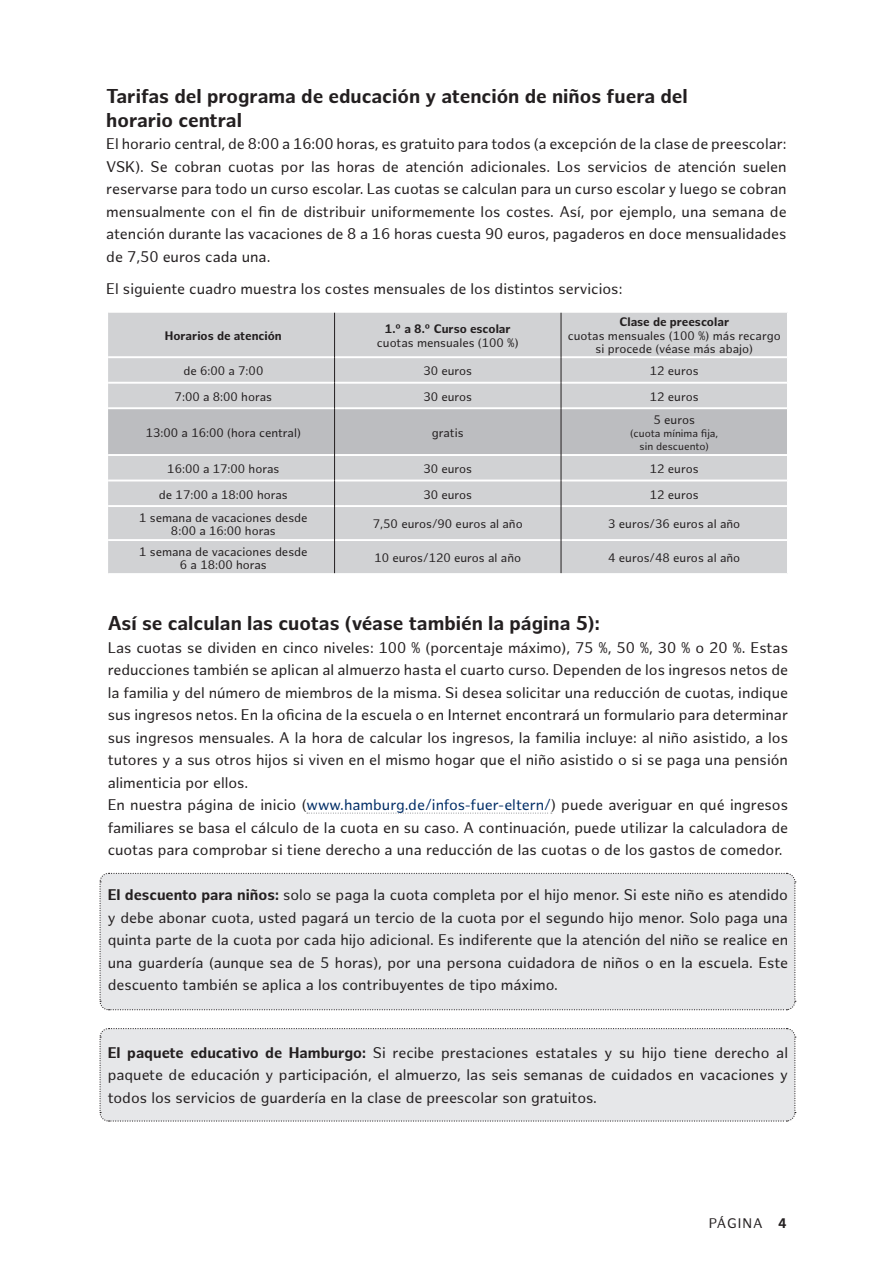
<style>
.page{position:relative;width:893px;height:1263px;background:#fff}
.page>*{position:absolute;margin:0;border:0;box-sizing:border-box;transform-origin:0 0}
.Head{font:700 19.5px/24px "Hamburg Sans";color:#231f20}
.copytxt{font:15px/22.5px "Hamburg Sans";color:#231f20;text-align:justify}
.t1{font:13.5px "Hamburg Sans";letter-spacing:.08em;color:#231f20}
.copy_einzug{font:12px/13.5px "Hamburg Sans";color:#231f20;text-align:center}
.copy_einzug-2{font:700 12px "Hamburg Sans";color:#231f20}
.copy_einzug-3{font:10.5px "Hamburg Sans";color:#231f20}
.s1{color:#002d66}
.s2{font-weight:700}
</style>
<div class="page">
<div style="left:99px;top:1028px;width:697px;height:94px;background:#e6e7e9"></div>
<div style="left:99px;top:872px;width:697px;height:139px;background:#e6e7e9"></div>
<svg style="left:307px;top:813px;width:245px;height:1px"></svg>
<div style="left:108px;top:313px;width:679px;height:260px;background:#d1d2d4"></div>
<hr style="left:108px;top:356px;width:226px;height:2px;background:#fff">
<hr style="left:335px;top:356px;width:226px;height:2px;background:#fff">
<hr style="left:561px;top:356px;width:226px;height:2px;background:#fff">
<hr style="left:108px;top:505px;width:226px;height:2px;background:#fff">
<hr style="left:335px;top:505px;width:226px;height:2px;background:#fff">
<hr style="left:561px;top:505px;width:226px;height:2px;background:#fff">
<hr style="left:108px;top:539px;width:226px;height:2px;background:#fff">
<hr style="left:335px;top:539px;width:226px;height:2px;background:#fff">
<hr style="left:561px;top:539px;width:226px;height:2px;background:#fff">
<hr style="left:334px;top:313px;width:1px;height:44px;background:#231f20">
<hr style="left:561px;top:313px;width:1px;height:44px;background:#231f20">
<svg style="left:108px;top:357px;width:679px;height:149px"></svg>
<hr style="left:334px;top:506px;width:1px;height:34px;background:#231f20">
<hr style="left:561px;top:506px;width:1px;height:34px;background:#231f20">
<hr style="left:334px;top:540px;width:1px;height:33px;background:#231f20">
<hr style="left:561px;top:540px;width:1px;height:33px;background:#231f20">
<p class="Head" style="left:106px;top:84px;width:583px">Tarifas del programa de educación y atención de niños fuera del horario central</p>
<p class="copytxt" style="left:106px;top:133px;width:682px">El horario central, de 8:00 a 16:00 horas, es gratuito para todos (a excepción de la clase de preescolar:<br>VSK). Se cobran cuotas por las horas de atención adicionales. Los servicios de atención suelen reservarse para todo un curso escolar. Las cuotas se calculan para un curso escolar y luego se cobran mensualmente con el fin de distribuir uniformemente los costes. Así, por ejemplo, una semana de atención durante las vacaciones de 8 a 16 horas cuesta 90 euros, pagaderos en doce mensualidades de 7,50 euros cada una.</p>
<p class="copytxt" style="left:106px;top:278px;width:518px">El siguiente cuadro muestra los costes mensuales de los distintos servicios:</p>
<p class="copy_einzug-2" style="left:165px;top:329px;width:119px">Horarios de atención</p>
<p class="copy_einzug-2" style="left:385px;top:322px;width:127px">1.º a 8.º Curso escolar</p>
<p class="copy_einzug" style="left:377px;top:336px;width:143px">cuotas mensuales (100 %)</p>
<p class="copy_einzug-2" style="left:619px;top:315px;width:111px">Clase de preescolar</p>
<p class="copy_einzug" style="left:568px;top:329px;width:214px">cuotas mensuales (100 %) más recargo si procede (véase más abajo)</p>
<p class="copy_einzug" style="left:183px;top:365px;width:81px">de 6:00 a 7:00</p>
<p class="copy_einzug" style="left:423px;top:365px;width:50px">30 euros</p>
<p class="copy_einzug" style="left:650px;top:365px;width:50px">12 euros</p>
<p class="copy_einzug" style="left:175px;top:390px;width:99px">7:00 a 8:00 horas</p>
<p class="copy_einzug" style="left:423px;top:390px;width:50px">30 euros</p>
<p class="copy_einzug" style="left:650px;top:390px;width:50px">12 euros</p>
<p class="copy_einzug" style="left:146px;top:426px;width:156px">13:00 a 16:00 (hora central)</p>
<p class="copy_einzug" style="left:432px;top:426px;width:33px">gratis</p>
<p class="copy_einzug" style="left:654px;top:414px;width:43px">5 euros</p>
<p class="copy_einzug-3" style="left:630px;top:427px;width:90px">(cuota mínima fija,</p>
<p class="copy_einzug-3" style="left:639px;top:440px;width:71px">sin descuento)</p>
<p class="copy_einzug" style="left:167px;top:463px;width:114px">16:00 a 17:00 horas</p>
<p class="copy_einzug" style="left:423px;top:463px;width:50px">30 euros</p>
<p class="copy_einzug" style="left:650px;top:463px;width:50px">12 euros</p>
<p class="copy_einzug" style="left:159px;top:488px;width:130px">de 17:00 a 18:00 horas</p>
<p class="copy_einzug" style="left:423px;top:488px;width:50px">30 euros</p>
<p class="copy_einzug" style="left:650px;top:488px;width:50px">12 euros</p>
<p class="copy_einzug" style="left:139px;top:511px;width:170px">1 semana de vacaciones desde</p>
<p class="copy_einzug" style="left:171px;top:525px;width:106px">8:00 a 16:00 horas</p>
<p class="copy_einzug" style="left:373px;top:518px;width:151px">7,50 euros/90 euros al año</p>
<p class="copy_einzug" style="left:608px;top:518px;width:134px">3 euros/36 euros al año</p>
<p class="copy_einzug" style="left:139px;top:545px;width:170px">1 semana de vacaciones desde</p>
<p class="copy_einzug" style="left:180px;top:559px;width:89px">6 a 18:00 horas</p>
<p class="copy_einzug" style="left:374px;top:552px;width:148px">10 euros/120 euros al año</p>
<p class="copy_einzug" style="left:608px;top:552px;width:134px">4 euros/48 euros al año</p>
<p class="Head" style="left:108px;top:612px;width:493px">Así se calculan las cuotas (véase también la página 5):</p>
<p class="copytxt" style="left:108px;top:637px;width:682px">Las cuotas se dividen en cinco niveles: 100 % (porcentaje máximo), 75 %, 50 %, 30 % o 20 %. Estas reducciones también se aplican al almuerzo hasta el cuarto curso. Dependen de los ingresos netos de la familia y del número de miembros de la misma. Si desea solicitar una reducción de cuotas, indique sus ingresos netos. En la oficina de la escuela o en Internet encontrará un formulario para determinar sus ingresos mensuales. A la hora de calcular los ingresos, la familia incluye: al niño asistido, a los tutores y a sus otros hijos si viven en el mismo hogar que el niño asistido o si se paga una pensión alimenticia por ellos.</p>
<p class="copytxt" style="left:108px;top:794px;width:682px">En nuestra página de inicio (<span class="s1">www.hamburg.de/infos-fuer-eltern/</span>) puede averiguar en qué ingresos familiares se basa el cálculo de la cuota en su caso. A continuación, puede utilizar la calculadora de cuotas para comprobar si tiene derecho a una reducción de las cuotas o de los gastos de comedor.</p>
<p class="copytxt" style="left:108px;top:884px;width:682px"><span class="s2">El descuento para niños:</span> solo se paga la cuota completa por el hijo menor. Si este niño es atendido y debe abonar cuota, usted pagará un tercio de la cuota por el segundo hijo menor. Solo paga una quinta parte de la cuota por cada hijo adicional. Es indiferente que la atención del niño se realice en una guardería (aunque sea de 5 horas), por una persona cuidadora de niños o en la escuela. Este descuento también se aplica a los contribuyentes de tipo máximo.</p>
<p class="copytxt" style="left:108px;top:1042px;width:682px"><span class="s2">El paquete educativo de Hamburgo:</span> Si recibe prestaciones estatales y su hijo tiene derecho al paquete de educación y participación, el almuerzo, las seis semanas de cuidados en vacaciones y todos los servicios de guardería en la clase de preescolar son gratuitos.</p>
<p class="t1" style="left:709px;top:1216px;width:79px">PÁGINA <span class="s2">4</span></p>
</div>
